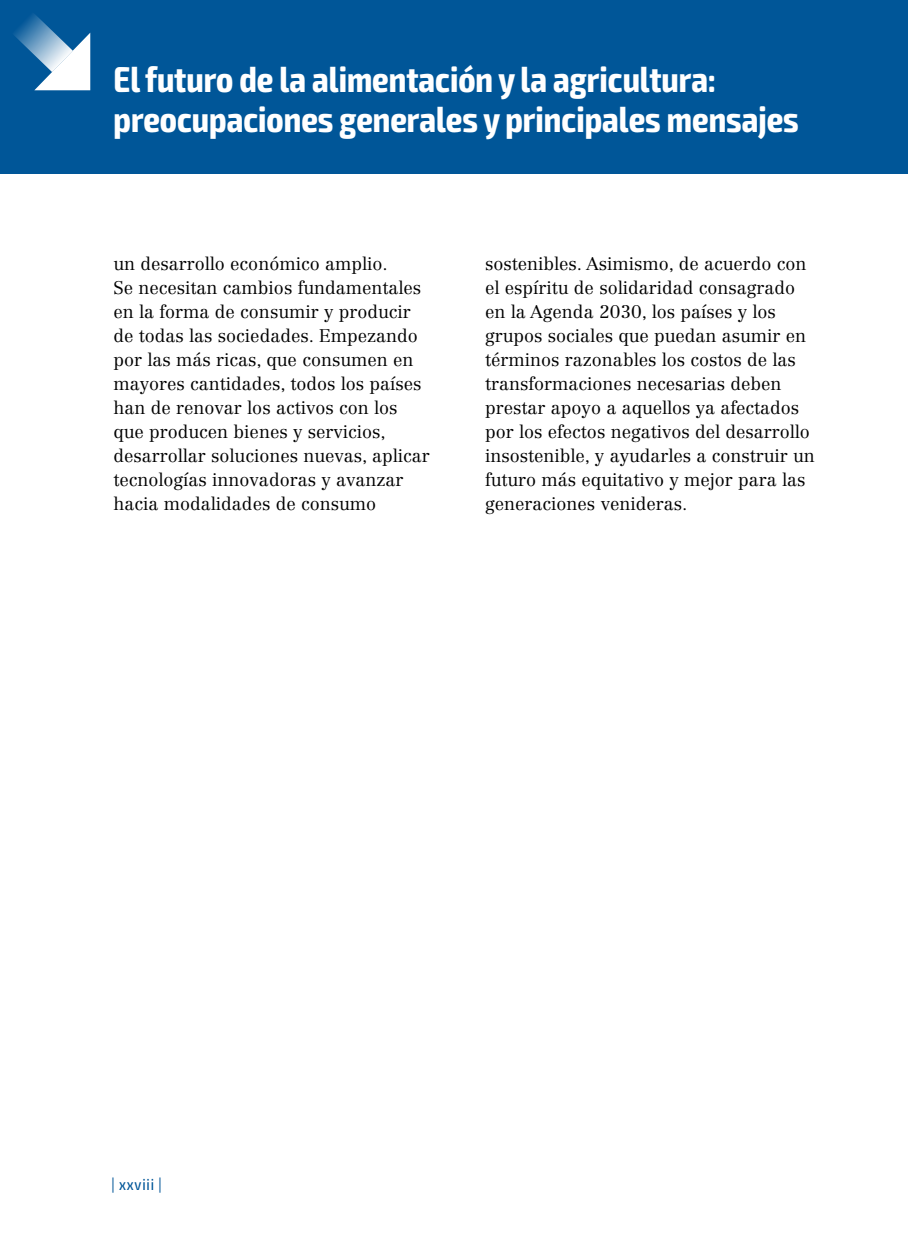
<style>
.page{position:relative;width:908px;height:1248px;background:#fff}
.page>*{position:absolute;margin:0;border:0;box-sizing:border-box;transform-origin:0 0}
.t1{font:700 condensed 36px/40px "Exo 2";color:#fff}
.t2{font:300 18px/24px "Centennial LT Std";color:#000}
.t3{font:condensed 16px "Exo 2";letter-spacing:.05em;color:#005698}
</style>
<div class="page">
<div style="left:0;top:0;width:907px;height:174px;background:#005698"></div>
<svg style="left:14px;top:14px;width:76px;height:76px"></svg>
<h1 class="t1" style="left:113px;top:60px;width:686px">El futuro de la alimentación y la agricultura: preocupaciones generales y principales mensajes</h1>
<p class="t2" style="left:113px;top:252px;width:318px">un desarrollo económico amplio.<br>Se necesitan cambios fundamentales en la forma de consumir y producir de todas las sociedades. Empezando por las más ricas, que consumen en mayores cantidades, todos los países han de renovar los activos con los que producen bienes y servicios, desarrollar soluciones nuevas, aplicar tecnologías innovadoras y avanzar hacia modalidades de consumo</p>
<p class="t2" style="left:485px;top:252px;width:331px">sostenibles. Asimismo, de acuerdo con el espíritu de solidaridad consagrado en la Agenda 2030, los países y los grupos sociales que puedan asumir en términos razonables los costos de las transformaciones necesarias deben prestar apoyo a aquellos ya afectados por los efectos negativos del desarrollo insostenible, y ayudarles a construir un futuro más equitativo y mejor para las generaciones venideras.</p>
<p class="t3" style="left:111px;top:1174px;width:52px">| xxviii |</p>
</div>
